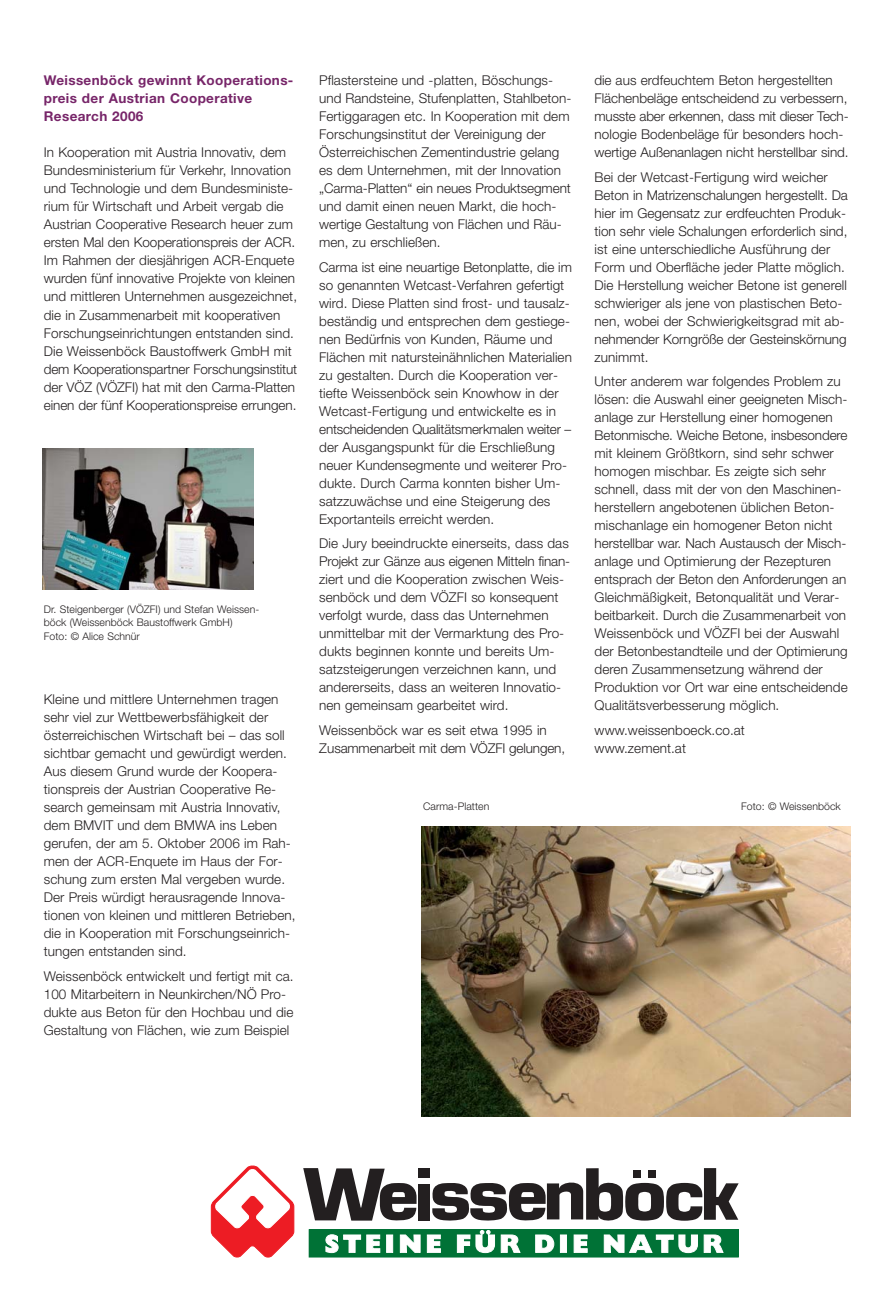
<style>
.page{position:relative;width:893px;height:1289px;background:#fff}
.page>*{position:absolute;margin:0;border:0;box-sizing:border-box;transform-origin:0 0}
.t1{font:300 13.5px/18px "Helvetica Neue";letter-spacing:.005em;color:#231f20}
.t2{font:700 13.5px/18px "Helvetica Neue";letter-spacing:.03em;color:#772569}
.t3{font:300 10.5px/13.5px "Helvetica Neue";letter-spacing:.005em;color:#231f20}
</style>
<div class="page">
<img style="left:421px;top:826px;width:429px;height:290px">
<img style="left:42px;top:448px;width:211px;height:141px">
<div style="left:418px;top:1168px;width:12px;height:9px;background:#231f20"></div>
<div style="left:418px;top:1183px;width:12px;height:37px;background:#231f20"></div>
<svg style="left:303px;top:1168px;width:114px;height:52px"></svg>
<svg style="left:432px;top:1168px;width:307px;height:53px"></svg>
<svg style="left:211px;top:1165px;width:84px;height:93px"></svg>
<div style="left:309px;top:1229px;width:429px;height:27px;background:#007236"></div>
<svg style="left:325px;top:1230px;width:399px;height:23px"></svg>
<p class="t2" style="left:44px;top:73px;width:251px">Weissenböck gewinnt Kooperations&shy;preis der Austrian Cooperative<br>Research 2006</p>
<p class="t1" style="left:44px;top:145px;width:255px">In Kooperation mit Austria Innovativ, dem Bundesministerium für Verkehr, Innovation und Technologie und dem Bundesministe&shy;rium für Wirtschaft und Arbeit vergab die Austrian Cooperative Research heuer zum ersten Mal den Kooperationspreis der ACR.<br>Im Rahmen der diesjährigen ACR-Enquete wurden fünf innovative Projekte von kleinen und mittleren Unternehmen ausgezeichnet, die in Zusammenarbeit mit kooperativen Forschungseinrichtungen entstanden sind.<br>Die Weissenböck Baustoffwerk GmbH mit dem Kooperationspartner Forschungsinstitut der VÖZ (VÖZFI) hat mit den Carma-Platten einen der fünf Kooperationspreise errungen.</p>
<p class="t3" style="left:44px;top:603px;width:217px">Dr. Steigenberger (VÖZFI) und Stefan Weissen&shy;böck (Weissenböck Baustoffwerk GmbH)<br>Foto: © Alice Schnür</p>
<p class="t1" style="left:44px;top:691px;width:253px">Kleine und mittlere Unternehmen tragen sehr viel zur Wettbewerbsfähigkeit der österreichischen Wirtschaft bei – das soll sichtbar gemacht und gewürdigt werden.<br>Aus diesem Grund wurde der Koopera&shy;tionspreis der Austrian Cooperative Re&shy;search gemeinsam mit Austria Innovativ, dem BMVIT und dem BMWA ins Leben gerufen, der am 5. Oktober 2006 im Rah&shy;men der ACR-Enquete im Haus der For&shy;schung zum ersten Mal vergeben wurde.<br>Der Preis würdigt herausragende Innova&shy;tionen von kleinen und mittleren Betrieben, die in Kooperation mit Forschungseinrich&shy;tungen entstanden sind.</p>
<p class="t1" style="left:44px;top:968px;width:251px">Weissenböck entwickelt und fertigt mit ca.<br>100 Mitarbeitern in Neunkirchen/NÖ Pro&shy;dukte aus Beton für den Hochbau und die Gestaltung von Flächen, wie zum Beispiel</p>
<p class="t1" style="left:319px;top:73px;width:254px">Pflastersteine und -platten, Böschungs&shy;und Randsteine, Stufenplatten, Stahlbeton-Fertiggaragen etc. In Kooperation mit dem Forschungsinstitut der Vereinigung der Österreichischen Zementindustrie gelang es dem Unternehmen, mit der Innovation „Carma-Platten“ ein neues Produktsegment und damit einen neuen Markt, die hoch&shy;wertige Gestaltung von Flächen und Räu&shy;men, zu erschließen.</p>
<p class="t1" style="left:319px;top:259px;width:254px">Carma ist eine neuartige Betonplatte, die im so genannten Wetcast-Verfahren gefertigt wird. Diese Platten sind frost- und tausalz&shy;beständig und entsprechen dem gestiege&shy;nen Bedürfnis von Kunden, Räume und Flächen mit natursteinähnlichen Materialien zu gestalten. Durch die Kooperation ver&shy;tiefte Weissenböck sein Knowhow in der Wetcast-Fertigung und entwickelte es in entscheidenden Qualitätsmerkmalen weiter – der Ausgangspunkt für die Erschließung neuer Kundensegmente und weiterer Pro&shy;dukte. Durch Carma konnten bisher Um&shy;satzzuwächse und eine Steigerung des Exportanteils erreicht werden.</p>
<p class="t1" style="left:319px;top:536px;width:252px">Die Jury beeindruckte einerseits, dass das Projekt zur Gänze aus eigenen Mitteln finan&shy;ziert und die Kooperation zwischen Weis&shy;senböck und dem VÖZFI so konsequent verfolgt wurde, dass das Unternehmen unmittelbar mit der Vermarktung des Pro&shy;dukts beginnen konnte und bereits Um&shy;satzsteigerungen verzeichnen kann, und andererseits, dass an weiteren Innovatio&shy;nen gemeinsam gearbeitet wird.</p>
<p class="t1" style="left:319px;top:722px;width:247px">Weissenböck war es seit etwa 1995 in<br>Zusammenarbeit mit dem VÖZFI gelungen,</p>
<p class="t1" style="left:595px;top:73px;width:256px">die aus erdfeuchtem Beton hergestellten Flächenbeläge entscheidend zu verbessern, musste aber erkennen, dass mit dieser Tech&shy;nologie Bodenbeläge für besonders hoch&shy;wertige Außenanlagen nicht herstellbar sind.</p>
<p class="t1" style="left:595px;top:169px;width:255px">Bei der Wetcast-Fertigung wird weicher Beton in Matrizenschalungen hergestellt. Da hier im Gegensatz zur erdfeuchten Produk&shy;tion sehr viele Schalungen erforderlich sind, ist eine unterschiedliche Ausführung der Form und Oberfläche jeder Platte möglich.<br>Die Herstellung weicher Betone ist generell schwieriger als jene von plastischen Beto&shy;nen, wobei der Schwierigkeitsgrad mit ab&shy;nehmender Korngröße der Gesteinskörnung zunimmt.</p>
<p class="t1" style="left:595px;top:374px;width:255px">Unter anderem war folgendes Problem zu lösen: die Auswahl einer geeigneten Misch&shy;anlage zur Herstellung einer homogenen Betonmische. Weiche Betone, insbesondere mit kleinem Größtkorn, sind sehr schwer homogen mischbar. Es zeigte sich sehr schnell, dass mit der von den Maschinen&shy;herstellern angebotenen üblichen Beton&shy;mischanlage ein homogener Beton nicht herstellbar war. Nach Austausch der Misch&shy;anlage und Optimierung der Rezepturen entsprach der Beton den Anforderungen an Gleichmäßigkeit, Betonqualität und Verar&shy;beitbarkeit. Durch die Zusammenarbeit von Weissenböck und VÖZFI bei der Auswahl der Betonbestandteile und der Optimierung deren Zusammensetzung während der Produktion vor Ort war eine entscheidende Qualitätsverbesserung möglich.</p>
<p class="t1" style="left:595px;top:722px;width:152px">www.weissenboeck.co.at www.zement.at</p>
<p class="t3" style="left:423px;top:800px;width:68px">Carma-Platten</p>
<p class="t3" style="left:741px;top:800px;width:101px">Foto: © Weissenböck</p>
</div>
